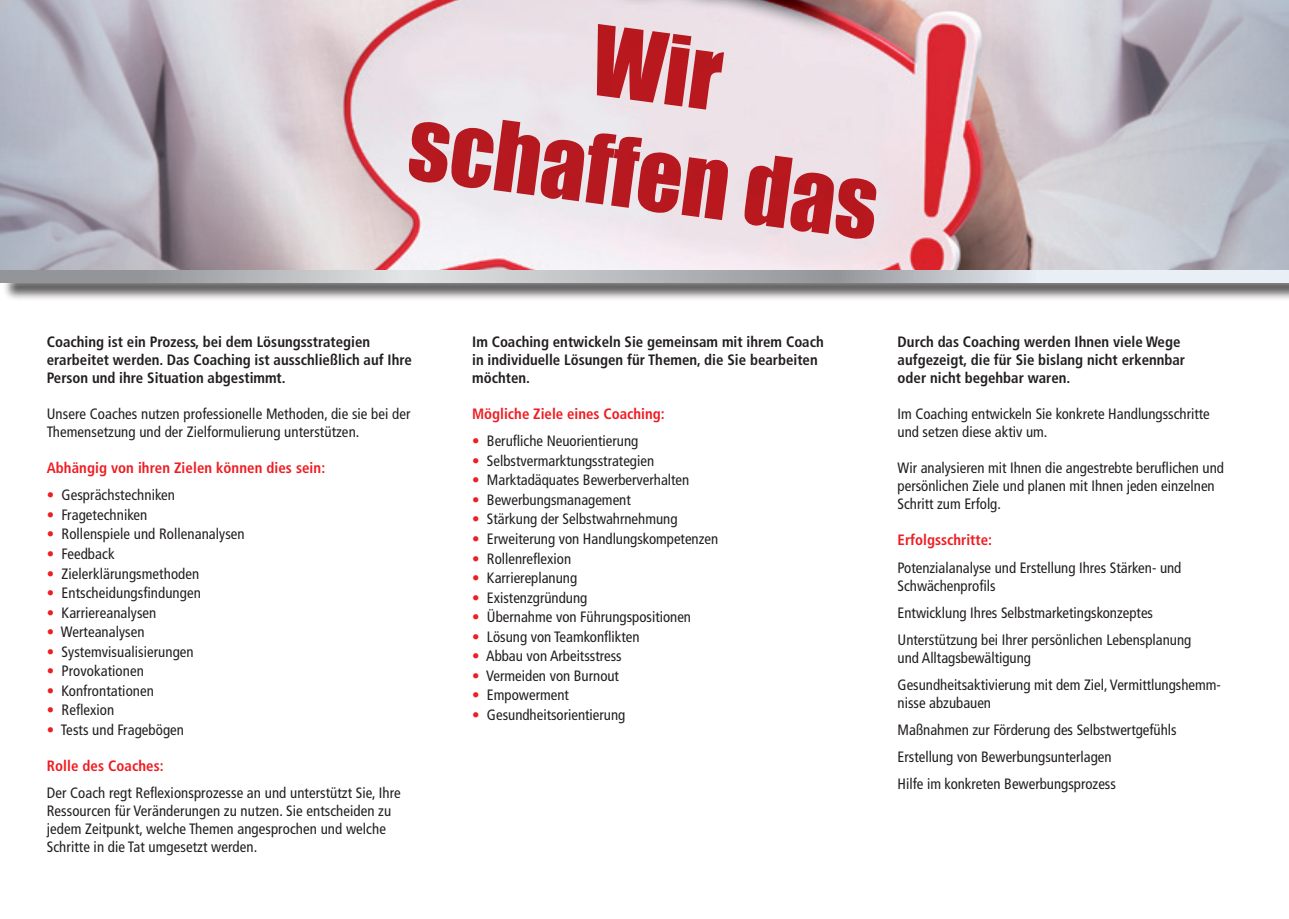
<style>
.page{position:relative;width:1289px;height:919px;background:#fff}
.page>*{position:absolute;margin:0;border:0;box-sizing:border-box;transform-origin:0 0}
.t1{font:89.55px/107.7px "Impact";color:#c61c22;text-align:center}
.t2{font:condensed 15px/18px "Frutiger LT Std";color:#231f20}
.t3{font:700 condensed 15px/18px "Frutiger LT Std";color:#231f20}
.t4{font:700 condensed 15px "Frutiger LT Std";letter-spacing:.005em;color:#ee1d23}
.s1{color:#ee1d23}
</style>
<div class="page">
<img style="left:413px;top:0;width:470px;height:270px">
<svg style="left:0;top:0;width:413px;height:270px;background:#c4bbc3"></svg>
<svg style="left:883px;top:0;width:405px;height:270px;background:#c8b4ba"></svg>
<div style="left:2px;top:272px;width:1286px;height:29px;background:#231f20;opacity:.75"></div>
<svg style="left:0;top:270px;width:1288px;height:12px;background:#bfc2c6"></svg>
<h1 class="t1" style="left:432px;top:-21px;width:474px;rotate:8deg">Wir schaffen das</h1>
<p class="t3" style="left:47px;top:333px;width:366px">Coaching ist ein Prozess, bei dem Lösungsstrategien erarbeitet werden. Das Coaching ist ausschließlich auf Ihre<br>Person und ihre Situation abgestimmt.</p>
<p class="t2" style="left:47px;top:405px;width:365px">Unsere Coaches nutzen professionelle Methoden, die sie bei der<br>Themensetzung und der Zielformulierung unterstützen.</p>
<p class="t4" style="left:47px;top:459px;width:280px">Abhängig von ihren Zielen können dies sein:</p>
<p class="t2" style="left:47px;top:486px;width:130px"><span class="s1">•</span> Gesprächstechniken</p>
<p class="t2" style="left:47px;top:506px;width:102px"><span class="s1">•</span> Fragetechniken</p>
<p class="t2" style="left:47px;top:525px;width:199px"><span class="s1">•</span> Rollenspiele und Rollenanalysen</p>
<p class="t2" style="left:47px;top:545px;width:69px"><span class="s1">•</span> Feedback</p>
<p class="t2" style="left:47px;top:564px;width:154px"><span class="s1">•</span> Zielerklärungsmethoden</p>
<p class="t2" style="left:47px;top:584px;width:156px"><span class="s1">•</span> Entscheidungsfindungen</p>
<p class="t2" style="left:47px;top:603px;width:111px"><span class="s1">•</span> Karriereanalysen</p>
<p class="t2" style="left:47px;top:623px;width:99px"><span class="s1">•</span> Werteanalysen</p>
<p class="t2" style="left:47px;top:642px;width:148px"><span class="s1">•</span> Systemvisualisierungen</p>
<p class="t2" style="left:47px;top:662px;width:99px"><span class="s1">•</span> Provokationen</p>
<p class="t2" style="left:47px;top:681px;width:109px"><span class="s1">•</span> Konfrontationen</p>
<p class="t2" style="left:47px;top:701px;width:69px"><span class="s1">•</span> Reflexion</p>
<p class="t2" style="left:47px;top:720px;width:139px"><span class="s1">•</span> Tests und Fragebögen</p>
<p class="t4" style="left:47px;top:756px;width:118px">Rolle des Coaches:</p>
<p class="t2" style="left:47px;top:783px;width:355px">Der Coach regt Reflexionsprozesse an und unterstützt Sie, Ihre Ressourcen für Veränderungen zu nutzen. Sie entscheiden zu jedem Zeitpunkt, welche Themen angesprochen und welche Schritte in die Tat umgesetzt werden.</p>
<p class="t3" style="left:472px;top:333px;width:353px">Im Coaching entwickeln Sie gemeinsam mit ihrem Coach in individuelle Lösungen für Themen, die Sie bearbeiten möchten.</p>
<p class="t4" style="left:472px;top:405px;width:194px">Mögliche Ziele eines Coaching:</p>
<p class="t2" style="left:472px;top:432px;width:168px"><span class="s1">•</span> Berufliche Neuorientierung</p>
<p class="t2" style="left:472px;top:452px;width:183px"><span class="s1">•</span> Selbstvermarktungsstrategien</p>
<p class="t2" style="left:472px;top:471px;width:219px"><span class="s1">•</span> Marktadäquates Bewerberverhalten</p>
<p class="t2" style="left:472px;top:491px;width:160px"><span class="s1">•</span> Bewerbungsmanagement</p>
<p class="t2" style="left:472px;top:510px;width:207px"><span class="s1">•</span> Stärkung der Selbstwahrnehmung</p>
<p class="t2" style="left:472px;top:530px;width:248px"><span class="s1">•</span> Erweiterung von Handlungskompetenzen</p>
<p class="t2" style="left:472px;top:549px;width:100px"><span class="s1">•</span> Rollenreflexion</p>
<p class="t2" style="left:472px;top:569px;width:106px"><span class="s1">•</span> Karriereplanung</p>
<p class="t2" style="left:472px;top:588px;width:117px"><span class="s1">•</span> Existenzgründung</p>
<p class="t2" style="left:472px;top:608px;width:220px"><span class="s1">•</span> Übernahme von Führungspositionen</p>
<p class="t2" style="left:472px;top:627px;width:169px"><span class="s1">•</span> Lösung von Teamkonflikten</p>
<p class="t2" style="left:472px;top:647px;width:151px"><span class="s1">•</span> Abbau von Arbeitsstress</p>
<p class="t2" style="left:472px;top:666px;width:148px"><span class="s1">•</span> Vermeiden von Burnout</p>
<p class="t2" style="left:472px;top:686px;width:98px"><span class="s1">•</span> Empowerment</p>
<p class="t2" style="left:472px;top:705px;width:155px"><span class="s1">•</span> Gesundheitsorientierung</p>
<p class="t3" style="left:897px;top:333px;width:289px">Durch das Coaching werden Ihnen viele Wege aufgezeigt, die für Sie bislang nicht erkennbar oder nicht begehbar waren.</p>
<p class="t2" style="left:897px;top:405px;width:314px">Im Coaching entwickeln Sie konkrete Handlungsschritte und setzen diese aktiv um.</p>
<p class="t2" style="left:897px;top:459px;width:328px">Wir analysieren mit Ihnen die angestrebte beruflichen und persönlichen Ziele und planen mit Ihnen jeden einzelnen<br>Schritt zum Erfolg.</p>
<p class="t4" style="left:897px;top:531px;width:96px">Erfolgsschritte:</p>
<p class="t2" style="left:897px;top:558px;width:285px">Potenzialanalyse und Erstellung Ihres Stärken- und<br>Schwächenprofils</p>
<p class="t2" style="left:897px;top:599px;width:295px;line-height:27px">Entwicklung Ihres Selbstmarketingskonzeptes<br>Unterstützung bei Ihrer persönlichen Lebensplanung</p>
<p class="t2" style="left:897px;top:644px;width:325px;line-height:27px">und Alltagsbewältigung<br>Gesundheitsaktivierung mit dem Ziel, Vermittlungshemm-</p>
<p class="t2" style="left:897px;top:689px;width:281px;line-height:27px">nisse abzubauen<br>Maßnahmen zur Förderung des Selbstwertgefühls Erstellung von Bewerbungsunterlagen<br>Hilfe im konkreten Bewerbungsprozess</p>
</div>
